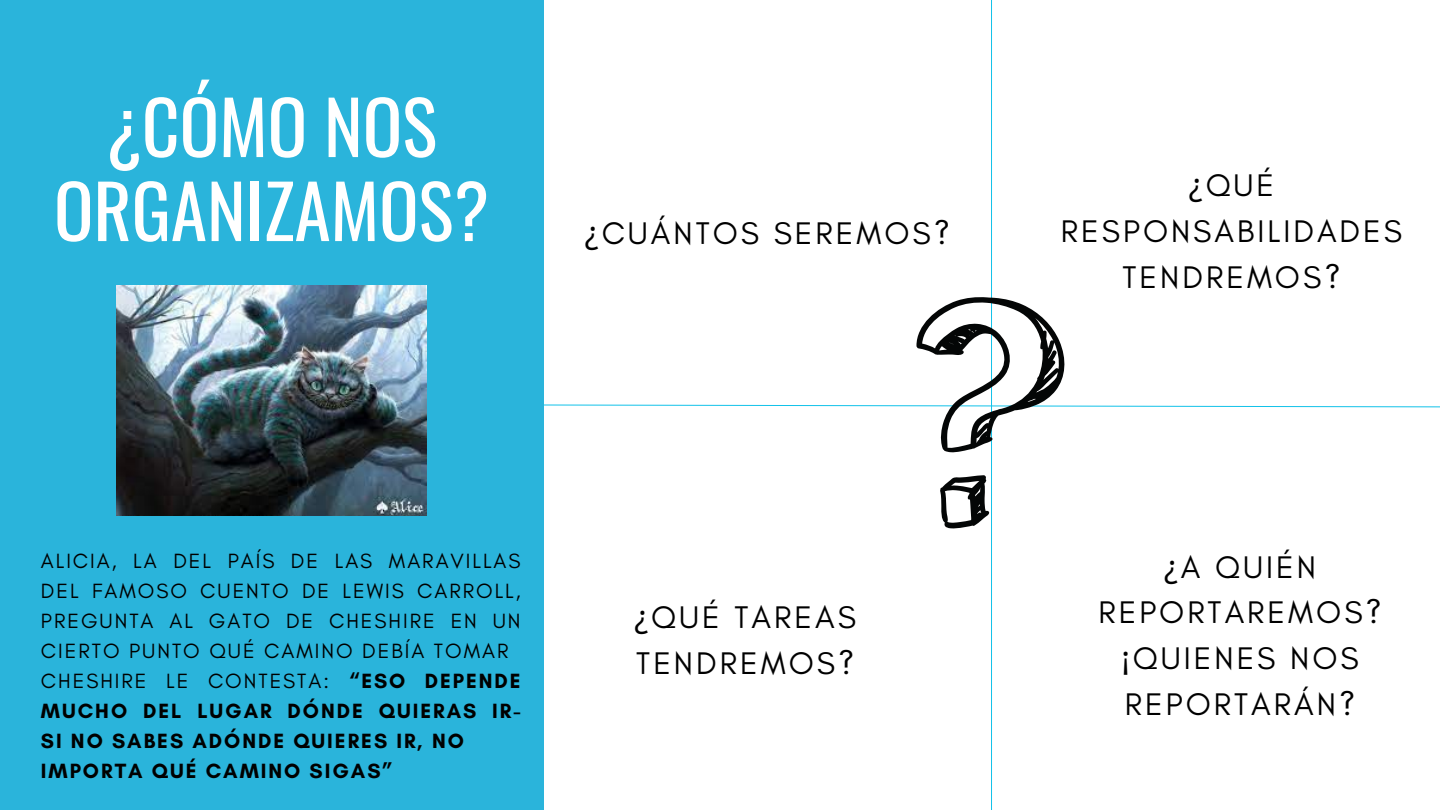
<style>
.page{position:relative;width:1440px;height:810px;background:#fff}
.page>*{position:absolute;margin:0;border:0;box-sizing:border-box;transform-origin:0 0}
.t1{font:73.4px/84px "Oswald";color:#fff;text-align:center}
.t2{font:31.9px/45.9px "Glacial Indifference";letter-spacing:.095em;color:#000;text-align:center}
.t3{font:21px/30px "Glacial Indifference";letter-spacing:.095em;color:#000;text-align:justify}
.t4{font:700 21px/30px "Glacial Indifference";letter-spacing:.095em;color:#000;text-align:justify}
.s1{font-family:"Noto Sans"}
.s2{font-weight:400}
</style>
<div class="page">
<div style="left:0;top:0;width:544px;height:809px;background:#2ab4db"></div>
<hr style="left:991px;top:0;width:1px;height:810px;background:#12c2e9">
<svg style="left:940px;top:475px;width:49px;height:54px"></svg>
<svg style="left:544px;top:297px;width:896px;height:155px"></svg>
<img style="left:117px;top:286px;width:310px;height:229px">
<p class="t1" style="left:54px;top:82px;width:437px">¿CÓMO NOS<br>ORGANIZAMOS?</p>
<p class="t2" style="left:585px;top:210px;width:367px"><span class="s1">¿</span>CUÁNTOS SEREMOS?</p>
<h2 class="t3" style="left:41px;top:546px;width:481px">ALICIA, LA DEL PAÍS DE LAS MARAVILLAS DEL FAMOSO CUENTO DE LEWIS CARROLL, PREGUNTA AL GATO DE CHESHIRE EN UN CIERTO PUNTO QUÉ CAMINO DEBÍA TOMAR</h2>
<p class="t4" style="left:41px;top:666px;width:481px"><span class="s2">CHESHIRE LE CONTESTA:</span> “ESO DEPENDE MUCHO DEL LUGAR DÓNDE QUIERAS IR-SI NO SABES ADÓNDE QUIERES IR, NO</p>
<h2 class="t4" style="left:41px;top:756px;width:354px">IMPORTA QUÉ CAMINO SIGAS”</h2>
<p class="t2" style="left:634px;top:594px;width:223px;text-align:left"><span class="s1">¿</span>QUÉ TAREAS<br>TENDREMOS?</p>
<p class="t2" style="left:1061px;top:162px;width:343px"><span class="s1">¿</span>QUÉ<br>RESPONSABILIDADES<br>TENDREMOS?</p>
<h2 class="t2" style="left:1098px;top:543px;width:285px"><span class="s1">¿</span>A QUIÉN<br>REPORTAREMOS? <span class="s1">¡</span>QUIENES NOS<br>REPORTARÁN?</h2>
</div>
